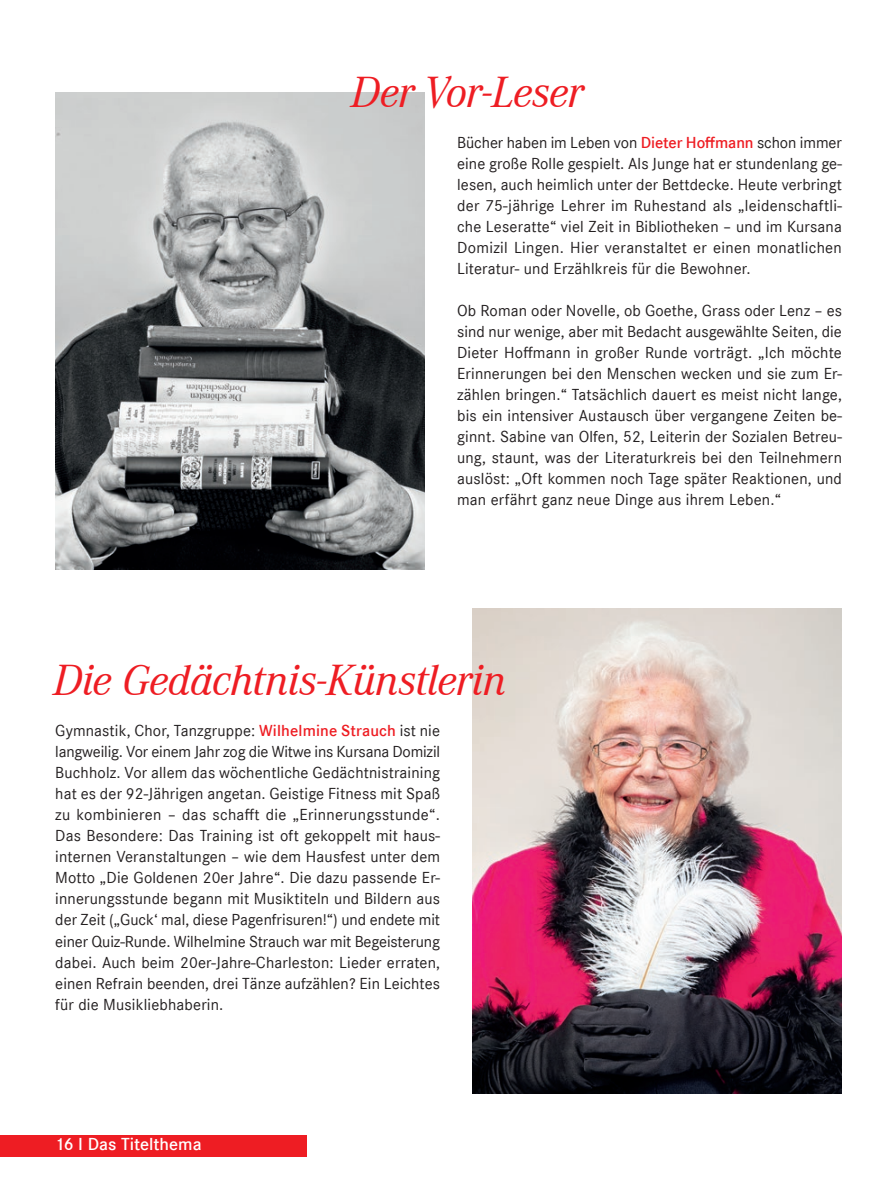
<style>
.page{position:relative;width:893px;height:1191px;background:#fff}
.page>*{position:absolute;margin:0;border:0;box-sizing:border-box;transform-origin:0 0}
.t1{font:italic 45px "Corporate A";letter-spacing:-.015em;color:#ee1d23}
.t2{font:600 18px "Corporate S";color:#fff}
.t3{font:16.5px/21px "Corporate S";letter-spacing:.01em;color:#231f20;text-align:justify}
.s1{font-weight:600;color:#ee1d23}
</style>
<div class="page">
<img style="left:55px;top:93px;width:370px;height:477px">
<img style="left:473px;top:608px;width:369px;height:485px">
<div style="left:0;top:1135px;width:306px;height:21px;background:#ee1d23"></div>
<h1 class="t1" style="left:351px;top:66px;width:234px">Der Vor-Leser</h1>
<p class="t3" style="left:457px;top:132px;width:386px">Bücher haben im Leben von <span class="s1">Dieter Hoffmann</span> schon immer eine große Rolle gespielt. Als Junge hat er stundenlang ge&shy;lesen, auch heimlich unter der Bettdecke. Heute verbringt der 75-jährige Lehrer im Ruhestand als „leidenschaftli&shy;che Leseratte“ viel Zeit in Bibliotheken – und im Kursana Domizil Lingen. Hier veranstaltet er einen monatlichen Literatur- und Erzählkreis für die Bewohner.</p>
<p class="t3" style="left:457px;top:300px;width:386px">Ob Roman oder Novelle, ob Goethe, Grass oder Lenz – es sind nur wenige, aber mit Bedacht ausgewählte Seiten, die Dieter Hoffmann in großer Runde vorträgt. „Ich möchte Erinnerungen bei den Menschen wecken und sie zum Er&shy;zählen bringen.“ Tatsächlich dauert es meist nicht lange, bis ein intensiver Austausch über vergangene Zeiten be&shy;ginnt. Sabine van Olfen, 52, Leiterin der Sozialen Betreu&shy;ung, staunt, was der Literaturkreis bei den Teilnehmern auslöst: „Oft kommen noch Tage später Reaktionen, und man erfährt ganz neue Dinge aus ihrem Leben.“</p>
<h1 class="t1" style="left:53px;top:654px;width:455px">Die Gedächtnis-Künstlerin</h1>
<p class="t3" style="left:55px;top:720px;width:386px">Gymnastik, Chor, Tanzgruppe: <span class="s1">Wilhelmine Strauch</span> ist nie langweilig. Vor einem Jahr zog die Witwe ins Kursana Domizil Buchholz. Vor allem das wöchentliche Gedächtnistraining hat es der 92-Jährigen angetan. Geistige Fitness mit Spaß zu kombinieren – das schafft die „Erinnerungsstunde“.<br>Das Besondere: Das Training ist oft gekoppelt mit haus&shy;internen Veranstaltungen – wie dem Hausfest unter dem Motto „Die Goldenen 20er Jahre“. Die dazu passende Er&shy;innerungsstunde begann mit Musiktiteln und Bildern aus der Zeit („Guck‘ mal, diese Pagenfrisuren!“) und endete mit einer Quiz-Runde. Wilhelmine Strauch war mit Begeisterung dabei. Auch beim 20er-Jahre-Charleston: Lieder erraten, einen Refrain beenden, drei Tänze aufzählen? Ein Leichtes für die Musikliebhaberin.</p>
<p class="t2" style="left:55px;top:1134px;width:148px">16 I Das Titelthema</p>
</div>
